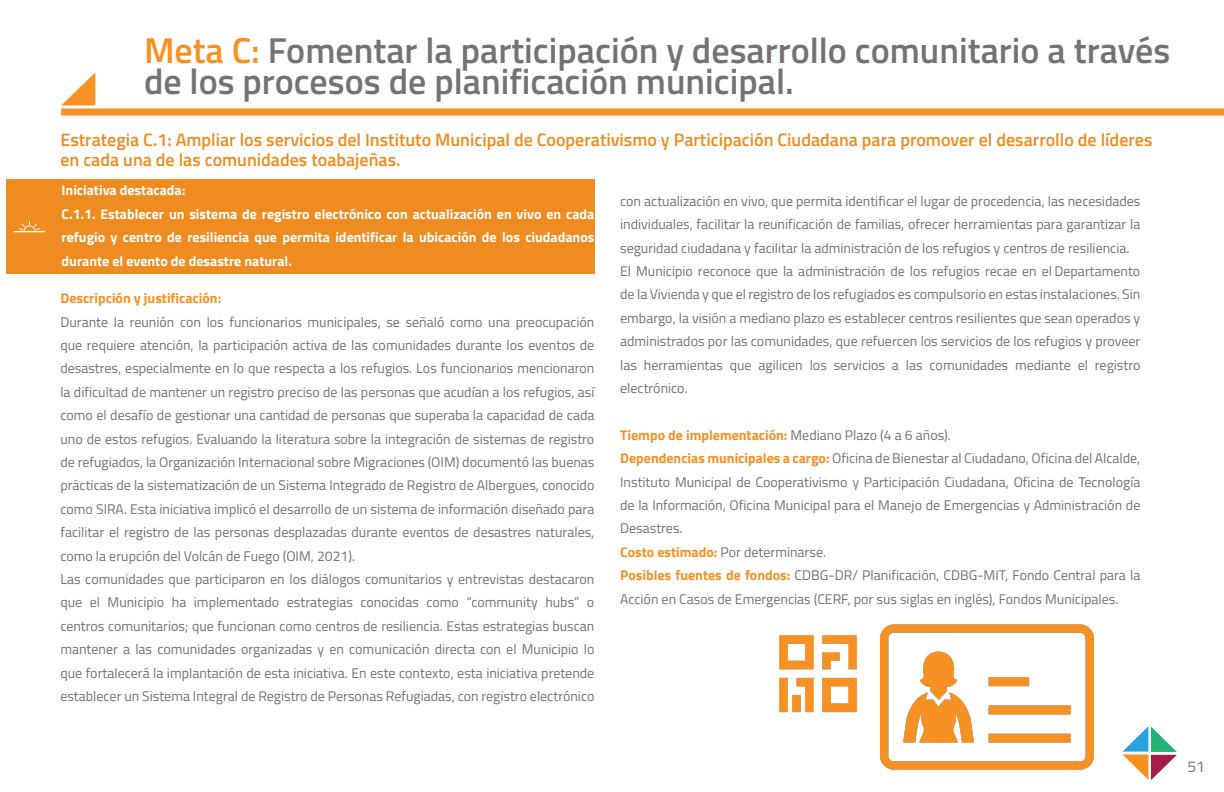
<style>
.page{position:relative;width:1224px;height:792px;background:#fff}
.page>*{position:absolute;margin:0;border:0;box-sizing:border-box;transform-origin:0 0}
.indices_titulo{font:600 36px/31.2px "Titillium Web";color:#777272}
.Subtítulo_Sección_Estrategia{font:600 18px/20px "Titillium Web";color:#ee8c21}
.t1{font:15.6px "Titillium Web";color:#75706f}
.Body_Copy{font:14px/23.4px "Titillium Web";color:#75706f;text-align:justify}
.Body_Copy-2{font:700 14px/23.4px "Titillium Web";color:#fff;text-align:justify}
.Body_Copy-3{font:700 14px "Titillium Web";color:#f69124}
.s1{color:#f69124}
.s2{font-weight:400;color:#75706f}
.s3{font-weight:700;color:#f69124}
</style>
<div class="page">
<div style="left:61px;top:108px;width:1163px;height:8px;background:#f79123"></div>
<svg style="left:1122px;top:726px;width:55px;height:54px"></svg>
<svg style="left:61px;top:73px;width:34px;height:32px"></svg>
<div style="left:6px;top:180px;width:56px;height:94px;background:#ee8c21"></div>
<img style="left:880px;top:624px;width:213px;height:146px">
<img style="left:779px;top:635px;width:78px;height:78px">
<div style="left:62px;top:180px;width:532px;height:94px;background:#ee8c21"></div>
<img style="left:13px;top:220px;width:33px;height:13px">
<p class="indices_titulo" style="left:144px;top:33px;width:1028px"><span class="s1">Meta C:</span> Fomentar la participación y desarrollo comunitario a través de los procesos de planificación municipal.</p>
<p class="Subtítulo_Sección_Estrategia" style="left:60px;top:129px;width:1094px">Estrategia C.1: Ampliar los servicios del Instituto Municipal de Cooperativismo y Participación Ciudadana para promover el desarrollo de líderes en cada una de las comunidades toabajeñas.</p>
<p class="Body_Copy-2" style="left:62px;top:178px;width:125px">Iniciativa destacada:</p>
<p class="Body_Copy-2" style="left:62px;top:202px;width:534px">C.1.1. Establecer un sistema de registro electrónico con actualización en vivo en cada refugio y centro de resiliencia que permita identificar la ubicación de los ciudadanos durante el evento de desastre natural.</p>
<p class="Body_Copy-3" style="left:60px;top:288px;width:162px">Descripción y justificación:</p>
<p class="Body_Copy" style="left:60px;top:309px;width:536px">Durante la reunión con los funcionarios municipales, se señaló como una preocupación que requiere atención, la participación activa de las comunidades durante los eventos de desastres, especialmente en lo que respecta a los refugios. Los funcionarios mencionaron la dificultad de mantener un registro preciso de las personas que acudían a los refugios, así como el desafío de gestionar una cantidad de personas que superaba la capacidad de cada uno de estos refugios. Evaluando la literatura sobre la integración de sistemas de registro de refugiados, la Organización Internacional sobre Migraciones (OIM) documentó las buenas prácticas de la sistematización de un Sistema Integrado de Registro de Albergues, conocido como SIRA. Esta iniciativa implicó el desarrollo de un sistema de información diseñado para facilitar el registro de las personas desplazadas durante eventos de desastres naturales, como la erupción del Volcán de Fuego (OIM, 2021).</p>
<p class="Body_Copy" style="left:60px;top:567px;width:536px">Las comunidades que participaron en los diálogos comunitarios y entrevistas destacaron que el Municipio ha implementado estrategias conocidas como “community hubs” o centros comunitarios; que funcionan como centros de resiliencia. Estas estrategias buscan mantener a las comunidades organizadas y en comunicación directa con el Municipio lo que fortalecerá la implantación de esta iniciativa. En este contexto, esta iniciativa pretende establecer un Sistema Integral de Registro de Personas Refugiadas, con registro electrónico</p>
<p class="Body_Copy" style="left:620px;top:189px;width:522px">con actualización en vivo, que permita identificar el lugar de procedencia, las necesidades individuales, facilitar la reunificación de familias, ofrecer herramientas para garantizar la seguridad ciudadana y facilitar la administración de los refugios y centros de resiliencia.</p>
<p class="Body_Copy" style="left:620px;top:259px;width:522px">El Municipio reconoce que la administración de los refugios recae en el Departamento de la Vivienda y que el registro de los refugiados es compulsorio en estas instalaciones. Sin embargo, la visión a mediano plazo es establecer centros resilientes que sean operados y administrados por las comunidades, que refuercen los servicios de los refugios y proveer las herramientas que agilicen los servicios a las comunidades mediante el registro electrónico.</p>
<p class="Body_Copy-3" style="left:620px;top:424px;width:332px">Tiempo de implementación: <span class="s2">Mediano Plazo (4 a 6 años).</span></p>
<p class="Body_Copy" style="left:620px;top:446px;width:522px"><span class="s3">Dependencias municipales a cargo:</span> Oficina de Bienestar al Ciudadano, Oficina del Alcalde, Instituto Municipal de Cooperativismo y Participación Ciudadana, Oficina de Tecnología de la Información, Oficina Municipal para el Manejo de Emergencias y Administración de Desastres.</p>
<p class="Body_Copy" style="left:620px;top:540px;width:207px"><span class="s3">Costo estimado:</span> Por determinarse.</p>
<p class="Body_Copy" style="left:620px;top:563px;width:522px"><span class="s3">Posibles fuentes de fondos:</span> CDBG-DR/ Planificación, CDBG-MIT, Fondo Central para la<br>Acción en Casos de Emergencias (CERF, por sus siglas en inglés), Fondos Municipales.</p>
<p class="t1" style="left:1187px;top:755px;width:19px">51</p>
</div>
